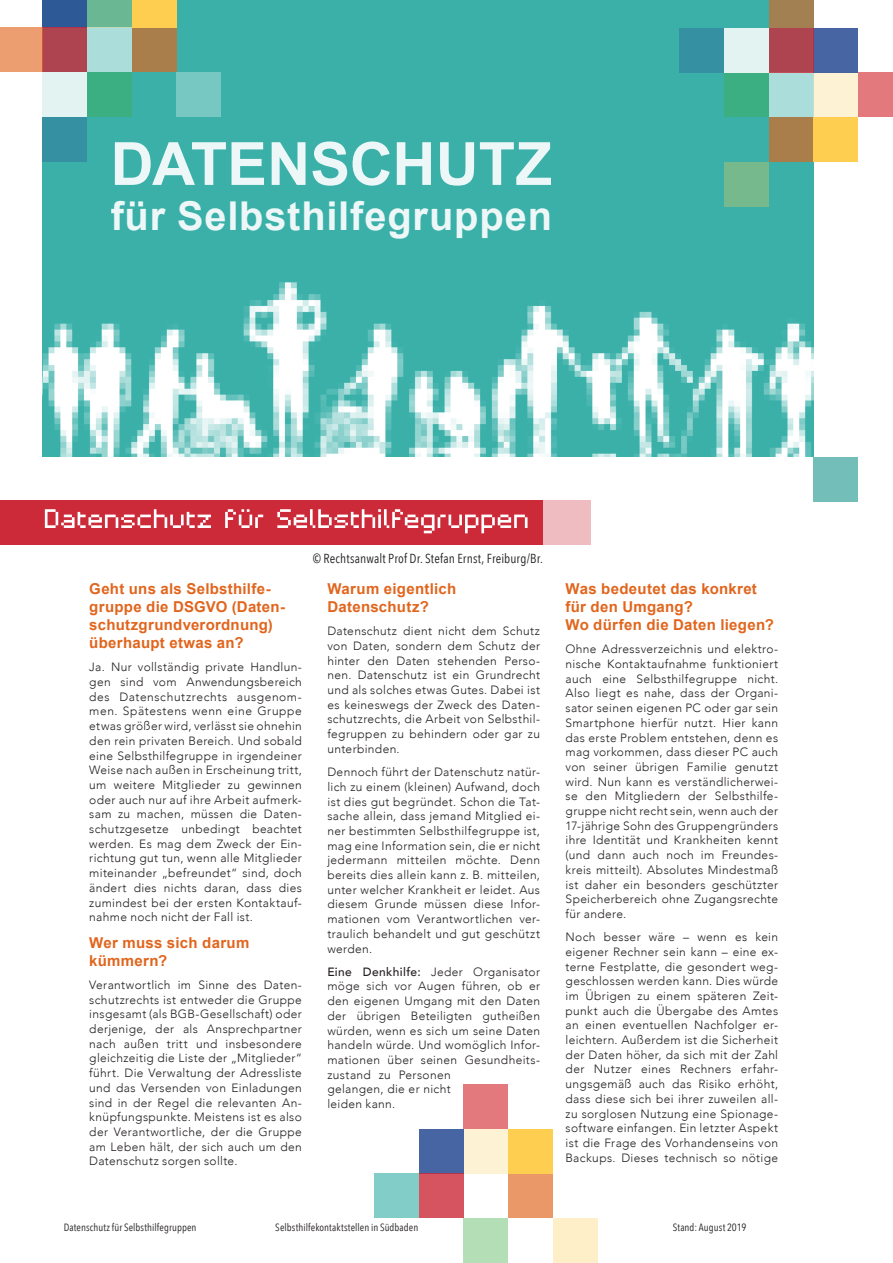
<style>
.page{position:relative;width:893px;height:1263px;background:#fff}
.page>*{position:absolute;margin:0;border:0;box-sizing:border-box;transform-origin:0 0}
.t1{font:700 59.7px "Arial";color:#fff}
.t2{font:700 39.75px "Arial";letter-spacing:.02em;color:#fff}
.t3{font:700 15px/18px "Arial";letter-spacing:.02em;color:#e1651d}
.t4{font:13.05px "Avenir Next Condensed";letter-spacing:.01em;color:#231f20}
.t5{font:300 12px/14.7px "Avenir";letter-spacing:.03em;color:#231f20;text-align:justify}
.t6{font:10.5px "Avenir Next Condensed";letter-spacing:.01em;color:#231f20}
.s1{font-weight:500}
</style>
<div class="page">
<div style="left:463px;top:1129px;width:45px;height:44px;background:#fef2d4"></div>
<div style="left:419px;top:1129px;width:44px;height:44px;background:#4865a3"></div>
<div style="left:463px;top:1218px;width:45px;height:45px;background:#b3deb6"></div>
<div style="left:463px;top:1084px;width:45px;height:45px;background:#e3797d"></div>
<div style="left:508px;top:1173px;width:45px;height:45px;background:#eb9868"></div>
<div style="left:553px;top:1218px;width:44px;height:45px;background:#feefc9"></div>
<div style="left:419px;top:1173px;width:44px;height:45px;background:#d65360"></div>
<div style="left:508px;top:1129px;width:45px;height:44px;background:#fece51"></div>
<div style="left:374px;top:1173px;width:45px;height:45px;background:#83cdc9"></div>
<div style="left:43px;top:0;width:771px;height:457px;background:#3ab0a9"></div>
<img style="left:43px;top:29px;width:771px;height:428px">
<div style="left:813px;top:457px;width:45px;height:45px;background:#74beba"></div>
<div style="left:814px;top:72px;width:44px;height:45px;background:#fef2d4"></div>
<div style="left:858px;top:72px;width:35px;height:45px;background:#e3797d"></div>
<div style="left:769px;top:72px;width:45px;height:45px;background:#abddda"></div>
<div style="left:814px;top:28px;width:44px;height:44px;background:#4865a3"></div>
<div style="left:724px;top:72px;width:45px;height:45px;background:#3caf82"></div>
<div style="left:769px;top:117px;width:45px;height:45px;background:#a97e4b"></div>
<div style="left:724px;top:162px;width:45px;height:44px;background:#76b98d"></div>
<div style="left:769px;top:28px;width:45px;height:44px;background:#ae444f"></div>
<div style="left:814px;top:117px;width:44px;height:45px;background:#fece51"></div>
<div style="left:769px;top:0;width:45px;height:28px;background:#a28051"></div>
<div style="left:680px;top:28px;width:44px;height:44px;background:#3590a2"></div>
<div style="left:724px;top:28px;width:45px;height:44px;background:#e3f3f2"></div>
<div style="left:0;top:500px;width:543px;height:44px;background:#cc2939"></div>
<div style="left:543px;top:500px;width:48px;height:44px;background:#efbcc1"></div>
<div style="left:87px;top:28px;width:45px;height:44px;background:#abddda"></div>
<div style="left:87px;top:0;width:45px;height:28px;background:#6ab793"></div>
<div style="left:43px;top:0;width:44px;height:28px;background:#2d5a97"></div>
<div style="left:87px;top:72px;width:45px;height:45px;background:#3caf82"></div>
<div style="left:132px;top:28px;width:44px;height:44px;background:#a97e4b"></div>
<div style="left:176px;top:72px;width:45px;height:45px;background:#77c8c3"></div>
<div style="left:43px;top:28px;width:44px;height:44px;background:#ae444f"></div>
<div style="left:132px;top:0;width:44px;height:28px;background:#fece51"></div>
<div style="left:0;top:28px;width:43px;height:44px;background:#ec9e71"></div>
<div style="left:43px;top:117px;width:44px;height:45px;background:#3590a2"></div>
<div style="left:43px;top:72px;width:44px;height:45px;background:#e3f3f2"></div>
<svg style="left:45px;top:509px;width:482px;height:24px"></svg>
<h1 class="t1" style="left:111px;top:125px;width:443px">DATENSCHUTZ</h1>
<h2 class="t2" style="left:111px;top:190px;width:443px">für Selbsthilfegruppen</h2>
<p class="t3" style="left:89px;top:580px;width:197px">Geht uns als Selbsthilfe&shy;gruppe die DSGVO (Daten&shy;schutzgrundverordnung) überhaupt etwas an?</p>
<p class="t5" style="left:89px;top:660px;width:214px">Ja. Nur vollständig private Handlun&shy;gen sind vom Anwendungsbereich des Datenschutzrechts ausgenom&shy;men. Spätestens wenn eine Gruppe etwas größer wird, verlässt sie ohnehin den rein privaten Bereich. Und sobald eine Selbsthilfegruppe in irgendeiner Weise nach außen in Erscheinung tritt, um weitere Mitglieder zu gewinnen oder auch nur auf ihre Arbeit aufmerk&shy;sam zu machen, müssen die Daten&shy;schutzgesetze unbedingt beachtet werden. Es mag dem Zweck der Ein&shy;richtung gut tun, wenn alle Mitglieder miteinander „befreundet“ sind, doch ändert dies nichts daran, dass dies zumindest bei der ersten Kontaktauf&shy;nahme noch nicht der Fall ist.</p>
<p class="t3" style="left:89px;top:934px;width:162px">Wer muss sich darum kümmern?</p>
<p class="t5" style="left:89px;top:977px;width:214px">Verantwortlich im Sinne des Daten&shy;schutzrechts ist entweder die Gruppe insgesamt (als BGB-Gesellschaft) oder derjenige, der als Ansprechpartner nach außen tritt und insbesondere gleichzeitig die Liste der „Mitglieder“ führt. Die Verwaltung der Adressliste und das Versenden von Einladungen sind in der Regel die relevanten An&shy;knüpfungspunkte. Meistens ist es also der Verantwortliche, der die Gruppe am Leben hält, der sich auch um den Datenschutz sorgen sollte.</p>
<p class="t4" style="left:313px;top:547px;width:232px">© Rechtsanwalt Prof Dr. Stefan Ernst, Freiburg/Br.</p>
<p class="t3" style="left:327px;top:580px;width:130px">Warum eigentlich<br>Datenschutz?</p>
<p class="t5" style="left:327px;top:624px;width:214px">Datenschutz dient nicht dem Schutz von Daten, sondern dem Schutz der hinter den Daten stehenden Perso&shy;nen. Datenschutz ist ein Grundrecht und als solches etwas Gutes. Dabei ist es keineswegs der Zweck des Daten&shy;schutzrechts, die Arbeit von Selbsthil&shy;fegruppen zu behindern oder gar zu unterbinden.</p>
<p class="t5" style="left:327px;top:765px;width:214px">Dennoch führt der Datenschutz natür&shy;lich zu einem (kleinen) Aufwand, doch ist dies gut begründet. Schon die Tat&shy;sache allein, dass jemand Mitglied ei&shy;ner bestimmten Selbsthilfegruppe ist, mag eine Information sein, die er nicht jedermann mitteilen möchte. Denn bereits dies allein kann z. B. mitteilen, unter welcher Krankheit er leidet. Aus diesem Grunde müssen diese Infor&shy;mationen vom Verantwortlichen ver&shy;traulich behandelt und gut geschützt werden.</p>
<p class="t5" style="left:327px;top:964px;width:214px;text-align:left"><span class="s1">Eine Denkhilfe:</span> Jeder Organisator möge sich vor Augen führen, ob er den eigenen Umgang mit den Daten der übrigen Beteiligten gutheißen würden, wenn es sich um seine Daten handeln würde. Und womöglich Infor&shy;mationen über seinen Gesundheits&shy;zustand zu Personen<br>gelangen, die er nicht<br>leiden kann.</p>
<p class="t3" style="left:566px;top:580px;width:210px">Was bedeutet das konkret für den Umgang?<br>Wo dürfen die Daten liegen?</p>
<p class="t5" style="left:566px;top:642px;width:214px">Ohne Adressverzeichnis und elektro&shy;nische Kontaktaufnahme funktioniert auch eine Selbsthilfegruppe nicht.<br>Also liegt es nahe, dass der Organi&shy;sator seinen eigenen PC oder gar sein Smartphone hierfür nutzt. Hier kann das erste Problem entstehen, denn es mag vorkommen, dass dieser PC auch von seiner übrigen Familie genutzt wird. Nun kann es verständlicherwei&shy;se den Mitgliedern der Selbsthilfe&shy;gruppe nicht recht sein, wenn auch der 17-jährige Sohn des Gruppengründers ihre Identität und Krankheiten kennt (und dann auch noch im Freundes&shy;kreis mitteilt). Absolutes Mindestmaß ist daher ein besonders geschützter Speicherbereich ohne Zugangsrechte für andere.</p>
<p class="t5" style="left:566px;top:930px;width:214px">Noch besser wäre – wenn es kein eigener Rechner sein kann – eine ex&shy;terne Festplatte, die gesondert weg&shy;geschlossen werden kann. Dies würde im Übrigen zu einem späteren Zeit&shy;punkt auch die Übergabe des Amtes an einen eventuellen Nachfolger er&shy;leichtern. Außerdem ist die Sicherheit der Daten höher, da sich mit der Zahl der Nutzer eines Rechners erfahr&shy;ungsgemäß auch das Risiko erhöht, dass diese sich bei ihrer zuweilen all&shy;zu sorglosen Nutzung eine Spionage&shy;software einfangen. Ein letzter Aspekt ist die Frage des Vorhandenseins von Backups. Dieses technisch so nötige</p>
<p class="t6" style="left:64px;top:1218px;width:134px">Datenschutz für Selbsthilfegruppen</p>
<p class="t6" style="left:275px;top:1218px;width:145px">Selbsthilfekontaktstellen in Südbaden</p>
<p class="t6" style="left:673px;top:1218px;width:75px">Stand: August 2019</p>
</div>
